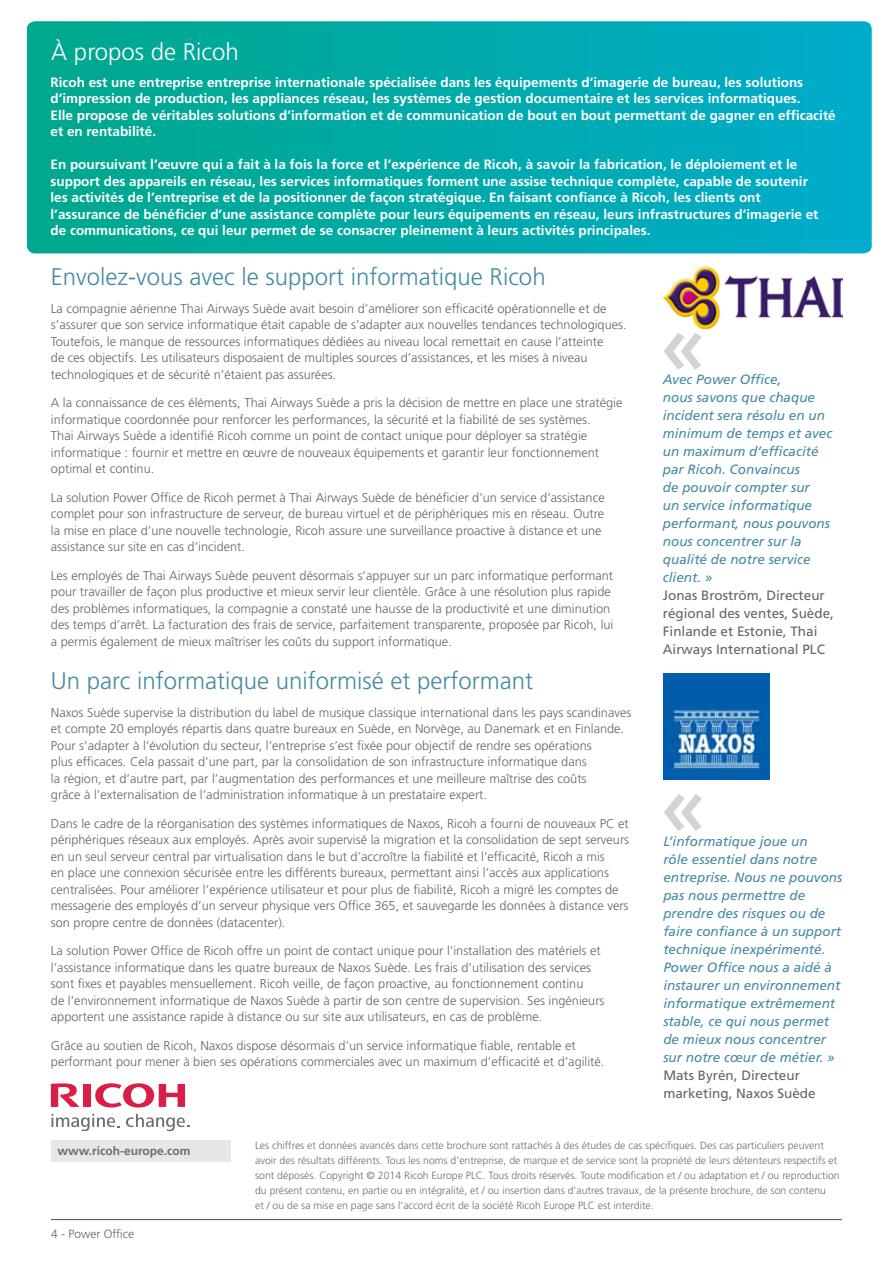
<style>
.page{position:relative;width:893px;height:1263px;background:#fff}
.page>*{position:absolute;margin:0;border:0;box-sizing:border-box;transform-origin:0 0}
.t1{font:300 24px "Frutiger LT Std";color:#448ba2}
.t2{font:300 24px "Frutiger LT Std";color:#fff}
.t3{font:700 13.5px/16.5px "Frutiger";color:#fff}
.t4{font:italic 13.5px/18px "Frutiger";color:#448ba2}
.t5{font:13.5px/18px "Frutiger";color:#646569}
.t6{font:300 12.75px/16.5px "Frutiger LT Std";color:#646569}
.t7{font:700 12px "Frutiger";color:#6d6e71}
.t8{font:300 12px "Frutiger LT Std";color:#646569}
.t9{font:300 10.5px/15px "Frutiger LT Std";color:#6d6e71}
</style>
<div class="page">
<svg style="left:27px;top:21px;width:845px;height:232px;background:#0aa"></svg>
<hr style="left:51px;top:1219px;width:791px;height:1px;background:#4d4d4f">
<div style="left:51px;top:1140px;width:179px;height:22px;background:#e6e7e8"></div>
<svg style="left:95px;top:1083px;width:90px;height:24px"></svg>
<div style="left:83px;top:1084px;width:8px;height:23px;background:#da1e48"></div>
<svg style="left:51px;top:1083px;width:28px;height:24px"></svg>
<svg style="left:51px;top:1114px;width:68px;height:18px"></svg>
<svg style="left:126px;top:1114px;width:63px;height:18px"></svg>
<svg style="left:664px;top:333px;width:38px;height:37px"></svg>
<svg style="left:664px;top:794px;width:38px;height:37px"></svg>
<img style="left:663px;top:267px;width:179px;height:61px">
<img style="left:663px;top:673px;width:107px;height:106px">
<h1 class="t2" style="left:51px;top:38px;width:189px">À propos de Ricoh</h1>
<p class="t3" style="left:51px;top:74px;width:787px">Ricoh est une entreprise entreprise internationale spécialisée dans les équipements d’imagerie de bureau, les solutions d’impression de production, les appliances réseau, les systèmes de gestion documentaire et les services informatiques.<br>Elle propose de véritables solutions d’information et de communication de bout en bout permettant de gagner en efficacité et en rentabilité.</p>
<p class="t3" style="left:51px;top:156px;width:769px">En poursuivant l’œuvre qui a fait à la fois la force et l’expérience de Ricoh, à savoir la fabrication, le déploiement et le support des appareils en réseau, les services informatiques forment une assise technique complète, capable de soutenir les activités de l’entreprise et de la positionner de façon stratégique. En faisant confiance à Ricoh, les clients ont l’assurance de bénéficier d’une assistance complète pour leurs équipements en réseau, leurs infrastructures d’imagerie et de communications, ce qui leur permet de se consacrer pleinement à leurs activités principales.</p>
<h1 class="t1" style="left:51px;top:263px;width:496px">Envolez-vous avec le support informatique Ricoh</h1>
<p class="t6" style="left:51px;top:300px;width:577px">La compagnie aérienne Thai Airways Suède avait besoin d’améliorer son efficacité opérationnelle et de s’assurer que son service informatique était capable de s’adapter aux nouvelles tendances technologiques.<br>Toutefois, le manque de ressources informatiques dédiées au niveau local remettait en cause l’atteinte<br>de ces objectifs. Les utilisateurs disposaient de multiples sources d’assistances, et les mises à niveau technologiques et de sécurité n’étaient pas assurées.</p>
<p class="t6" style="left:51px;top:395px;width:573px">A la connaissance de ces éléments, Thai Airways Suède a pris la décision de mettre en place une stratégie informatique coordonnée pour renforcer les performances, la sécurité et la fiabilité de ses systèmes.<br>Thai Airways Suède a identifié Ricoh comme un point de contact unique pour déployer sa stratégie informatique : fournir et mettre en œuvre de nouveaux équipements et garantir leur fonctionnement optimal et continu.</p>
<p class="t6" style="left:51px;top:489px;width:555px">La solution Power Office de Ricoh permet à Thai Airways Suède de bénéficier d’un service d’assistance complet pour son infrastructure de serveur, de bureau virtuel et de périphériques mis en réseau. Outre la mise en place d’une nouvelle technologie, Ricoh assure une surveillance proactive à distance et une assistance sur site en cas d’incident.</p>
<p class="t6" style="left:51px;top:567px;width:564px">Les employés de Thai Airways Suède peuvent désormais s’appuyer sur un parc informatique performant pour travailler de façon plus productive et mieux servir leur clientèle. Grâce à une résolution plus rapide des problèmes informatiques, la compagnie a constaté une hausse de la productivité et une diminution des temps d’arrêt. La facturation des frais de service, parfaitement transparente, proposée par Ricoh, lui a permis également de mieux maîtriser les coûts du support informatique.</p>
<h1 class="t1" style="left:51px;top:667px;width:484px">Un parc informatique uniformisé et performant</h1>
<p class="t6" style="left:51px;top:704px;width:582px">Naxos Suède supervise la distribution du label de musique classique international dans les pays scandinaves et compte 20 employés répartis dans quatre bureaux en Suède, en Norvège, au Danemark et en Finlande.<br>Pour s’adapter à l’évolution du secteur, l’entreprise s’est fixée pour objectif de rendre ses opérations<br>plus efficaces. Cela passait d’une part, par la consolidation de son infrastructure informatique dans<br>la région, et d’autre part, par l’augmentation des performances et une meilleure maîtrise des coûts<br>grâce à l’externalisation de l’administration informatique à un prestataire expert.</p>
<p class="t6" style="left:51px;top:815px;width:580px">Dans le cadre de la réorganisation des systèmes informatiques de Naxos, Ricoh a fourni de nouveaux PC et périphériques réseaux aux employés. Après avoir supervisé la migration et la consolidation de sept serveurs en un seul serveur central par virtualisation dans le but d’accroître la fiabilité et l’efficacité, Ricoh a mis<br>en place une connexion sécurisée entre les différents bureaux, permettant ainsi l’accès aux applications centralisées. Pour améliorer l’expérience utilisateur et pour plus de fiabilité, Ricoh a migré les comptes de messagerie des employés d’un serveur physique vers Office 365, et sauvegarde les données à distance vers son propre centre de données (datacenter).</p>
<p class="t6" style="left:51px;top:943px;width:555px">La solution Power Office de Ricoh offre un point de contact unique pour l’installation des matériels et l’assistance informatique dans les quatre bureaux de Naxos Suède. Les frais d’utilisation des services sont fixes et payables mensuellement. Ricoh veille, de façon proactive, au fonctionnement continu<br>de l’environnement informatique de Naxos Suède à partir de son centre de supervision. Ses ingénieurs apportent une assistance rapide à distance ou sur site aux utilisateurs, en cas de problème.</p>
<p class="t6" style="left:51px;top:1037px;width:555px">Grâce au soutien de Ricoh, Naxos dispose désormais d’un service informatique fiable, rentable et performant pour mener à bien ses opérations commerciales avec un maximum d’efficacité et d’agilité.</p>
<p class="t4" style="left:663px;top:370px;width:171px">Avec Power Office,<br>nous savons que chaque incident sera résolu en un minimum de temps et avec un maximum d’efficacité par Ricoh. Convaincus<br>de pouvoir compter sur<br>un service informatique performant, nous pouvons nous concentrer sur la qualité de notre service client. »</p>
<p class="t5" style="left:663px;top:586px;width:173px">Jonas Broström, Directeur régional des ventes, Suède,<br>Finlande et Estonie, Thai<br>Airways International PLC</p>
<p class="t4" style="left:663px;top:832px;width:181px">L’informatique joue un<br>rôle essentiel dans notre entreprise. Nous ne pouvons pas nous permettre de prendre des risques ou de faire confiance à un support technique inexpérimenté.<br>Power Office nous a aidé à instaurer un environnement informatique extrêmement stable, ce qui nous permet de mieux nous concentrer sur notre cœur de métier. »</p>
<p class="t5" style="left:663px;top:1066px;width:154px">Mats Byrén, Directeur marketing, Naxos Suède</p>
<p class="t7" style="left:57px;top:1143px;width:135px">www.ricoh-europe.com</p>
<p class="t9" style="left:255px;top:1138px;width:586px">Les chiffres et données avancés dans cette brochure sont rattachés à des études de cas spécifiques. Des cas particuliers peuvent avoir des résultats différents. Tous les noms d’entreprise, de marque et de service sont la propriété de leurs détenteurs respectifs et sont déposés. Copyright © 2014 Ricoh Europe PLC. Tous droits réservés. Toute modification et / ou adaptation et / ou reproduction du présent contenu, en partie ou en intégralité, et / ou insertion dans d’autres travaux, de la présente brochure, de son contenu<br>et / ou de sa mise en page sans l’accord écrit de la société Ricoh Europe PLC est interdite.</p>
<p class="t8" style="left:51px;top:1227px;width:85px">4 - Power Office</p>
</div>
